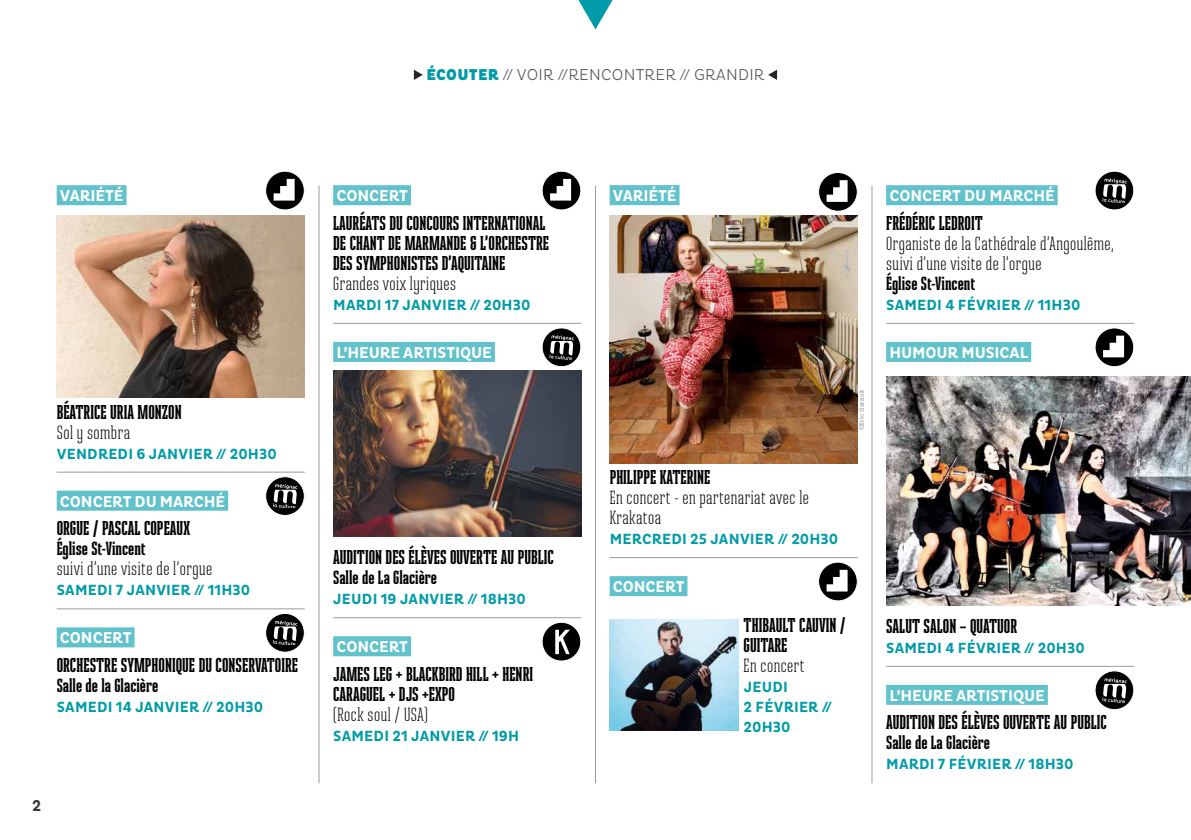
<style>
.page{position:relative;width:1191px;height:840px;background:#fff}
.page>*{position:absolute;margin:0;border:0;box-sizing:border-box;transform-origin:0 0}
.t1{font:700 20px/20px "Ristretto Slab Pro";color:#000}
.t2{font:300 19px/20px "Ristretto Slab Pro";letter-spacing:.025em;color:#000}
.t3{font:700 19px "Ristretto Slab Pro";color:#000}
.t4{font:700 16px "Pluto Cond";letter-spacing:-.005em;color:#fff}
.t5{font:300 16px "Pluto Cond";letter-spacing:.015em;color:#565655}
.t6{font:700 16px "Pluto Cond";color:#3a3a39}
.t7{font:700 15px/20px "Pluto Cond";letter-spacing:.015em;color:#009ba8}
.t8{font:6px "Calvert MT Std";letter-spacing:.025em;color:#9c9c9d}
.s1{font-weight:900;color:#009ba8}
</style>
<div class="page">
<hr style="left:318px;top:185px;width:1px;height:597px;background:#9c9c9d">
<hr style="left:595px;top:185px;width:1px;height:597px;background:#9c9c9d">
<hr style="left:871px;top:185px;width:1px;height:597px;background:#9c9c9d">
<svg style="left:578px;top:0;width:35px;height:29px"></svg>
<svg style="left:414px;top:70px;width:9px;height:10px"></svg>
<svg style="left:768px;top:70px;width:9px;height:10px"></svg>
<div style="left:57px;top:185px;width:69px;height:20px;background:#62c2cc"></div>
<div style="left:266px;top:171px;width:38px;height:39px;background:#000;border-radius:50%"></div>
<div style="left:265px;top:171px;width:40px;height:39px;border:1px solid #fff;border-radius:50%"></div>
<svg style="left:274px;top:179px;width:21px;height:21px"></svg>
<div style="left:333px;top:185px;width:78px;height:20px;background:#62c2cc"></div>
<hr style="left:333px;top:323px;width:248px;height:1px;background:#9c9c9d">
<div style="left:333px;top:342px;width:162px;height:20px;background:#62c2cc"></div>
<svg style="left:542px;top:171px;width:39px;height:39px"></svg>
<div style="left:541px;top:171px;width:40px;height:39px;border:1px solid #fff;border-radius:50%"></div>
<svg style="left:550px;top:179px;width:21px;height:21px"></svg>
<div style="left:542px;top:328px;width:39px;height:38px;background:#000;border-radius:50%"></div>
<div style="left:541px;top:327px;width:40px;height:40px;border:1px solid #fff;border-radius:50%"></div>
<svg style="left:549px;top:335px;width:25px;height:24px"></svg>
<img style="left:57px;top:215px;width:248px;height:182px">
<hr style="left:57px;top:471px;width:248px;height:1px;background:#9c9c9d">
<div style="left:57px;top:490px;width:171px;height:20px;background:#62c2cc"></div>
<hr style="left:57px;top:608px;width:248px;height:1px;background:#9c9c9d">
<div style="left:57px;top:627px;width:77px;height:20px;background:#62c2cc"></div>
<div style="left:266px;top:476px;width:38px;height:39px;background:#000;border-radius:50%"></div>
<div style="left:265px;top:476px;width:40px;height:39px;border:1px solid #fff;border-radius:50%"></div>
<svg style="left:273px;top:484px;width:24px;height:23px"></svg>
<div style="left:266px;top:613px;width:38px;height:38px;background:#000;border-radius:50%"></div>
<div style="left:265px;top:612px;width:40px;height:40px;border:1px solid #fff;border-radius:50%"></div>
<svg style="left:273px;top:620px;width:24px;height:24px"></svg>
<img style="left:609px;top:215px;width:248px;height:248px">
<img style="left:609px;top:619px;width:129px;height:111px">
<img style="left:886px;top:376px;width:305px;height:229px">
<hr style="left:886px;top:665px;width:248px;height:1px;background:#9c9c9d">
<div style="left:886px;top:684px;width:161px;height:20px;background:#62c2cc"></div>
<svg style="left:1095px;top:670px;width:38px;height:39px"></svg>
<div style="left:1094px;top:670px;width:40px;height:39px;border:1px solid #fff;border-radius:50%"></div>
<svg style="left:1102px;top:678px;width:24px;height:23px"></svg>
<div style="left:609px;top:185px;width:70px;height:20px;background:#62c2cc"></div>
<div style="left:818px;top:172px;width:39px;height:39px;background:#000;border-radius:50%"></div>
<div style="left:818px;top:172px;width:39px;height:39px;border:1px solid #fff;border-radius:50%"></div>
<svg style="left:826px;top:180px;width:21px;height:22px"></svg>
<div style="left:886px;top:185px;width:171px;height:20px;background:#62c2cc"></div>
<hr style="left:886px;top:323px;width:248px;height:1px;background:#9c9c9d">
<div style="left:886px;top:342px;width:145px;height:20px;background:#62c2cc"></div>
<svg style="left:1095px;top:171px;width:38px;height:39px"></svg>
<div style="left:1094px;top:171px;width:40px;height:39px;border:1px solid #fff;border-radius:50%"></div>
<svg style="left:1102px;top:179px;width:24px;height:23px"></svg>
<div style="left:1095px;top:328px;width:38px;height:38px;background:#000;border-radius:50%"></div>
<div style="left:1094px;top:327px;width:40px;height:40px;border:1px solid #fff;border-radius:50%"></div>
<svg style="left:1103px;top:335px;width:21px;height:22px"></svg>
<hr style="left:609px;top:556px;width:248px;height:1px;background:#9c9c9d">
<div style="left:609px;top:575px;width:78px;height:20px;background:#62c2cc"></div>
<svg style="left:818px;top:562px;width:39px;height:38px"></svg>
<div style="left:818px;top:561px;width:39px;height:40px;border:1px solid #fff;border-radius:50%"></div>
<svg style="left:826px;top:569px;width:21px;height:22px"></svg>
<img style="left:333px;top:370px;width:248px;height:165px">
<hr style="left:333px;top:617px;width:248px;height:1px;background:#9c9c9d">
<div style="left:333px;top:636px;width:78px;height:20px;background:#62c2cc"></div>
<div style="left:542px;top:622px;width:39px;height:38px;background:#000;border-radius:50%"></div>
<div style="left:541px;top:621px;width:40px;height:40px;border:1px solid #fff;border-radius:50%"></div>
<svg style="left:555px;top:629px;width:15px;height:24px"></svg>
<p class="t5" style="left:426px;top:65px;width:340px"><span class="s1">ÉCOUTER</span> // VOIR //RENCONTRER // GRANDIR</p>
<p class="t4" style="left:60px;top:186px;width:65px">VARIÉTÉ</p>
<p class="t4" style="left:336px;top:186px;width:73px">CONCERT</p>
<p class="t1" style="left:333px;top:212px;width:217px">LAURÉATS DU CONCOURS INTERNATIONAL<br>DE CHANT DE MARMANDE &amp; L’ORCHESTRE<br>DES SYMPHONISTES D’AQUITAINE</p>
<p class="t2" style="left:333px;top:273px;width:124px">Grandes voix lyriques</p>
<p class="t7" style="left:333px;top:295px;width:199px">MARDI 17 JANVIER // 20H30</p>
<p class="t4" style="left:336px;top:343px;width:157px">L’HEURE ARTISTIQUE</p>
<p class="t1" style="left:57px;top:401px;width:127px">BÉATRICE URIA MONZON</p>
<p class="t2" style="left:57px;top:422px;width:75px">Sol y sombra</p>
<p class="t7" style="left:57px;top:443px;width:221px">VENDREDI 6 JANVIER // 20H30</p>
<p class="t4" style="left:60px;top:492px;width:167px">CONCERT DU MARCHÉ</p>
<p class="t1" style="left:57px;top:518px;width:135px">ORGUE / PASCAL COPEAUX</p>
<p class="t3" style="left:57px;top:537px;width:90px">Église St-Vincent</p>
<p class="t2" style="left:57px;top:558px;width:157px">suivi d’une visite de l’orgue</p>
<p class="t7" style="left:57px;top:580px;width:195px">SAMEDI 7 JANVIER // 11H30</p>
<p class="t4" style="left:60px;top:628px;width:73px">CONCERT</p>
<p class="t1" style="left:57px;top:654px;width:243px">ORCHESTRE SYMPHONIQUE DU CONSERVATOIRE</p>
<p class="t3" style="left:57px;top:674px;width:103px">Salle de la Glacière</p>
<p class="t7" style="left:57px;top:697px;width:208px">SAMEDI 14 JANVIER // 20H30</p>
<p class="t1" style="left:333px;top:547px;width:222px">AUDITION DES ÉLÈVES OUVERTE AU PUBLIC</p>
<p class="t3" style="left:333px;top:566px;width:105px">Salle de La Glacière</p>
<p class="t7" style="left:333px;top:589px;width:194px">JEUDI 19 JANVIER // 18H30</p>
<p class="t4" style="left:336px;top:637px;width:73px">CONCERT</p>
<p class="t1" style="left:333px;top:663px;width:201px">JAMES LEG + BLACKBIRD HILL + HENRI<br>CARAGUEL + DJS +EXPO</p>
<p class="t2" style="left:333px;top:704px;width:96px">(Rock soul / USA)</p>
<p class="t7" style="left:333px;top:725px;width:187px">SAMEDI 21 JANVIER // 19H</p>
<p class="t6" style="left:32px;top:795px;width:11px">2</p>
<p class="t4" style="left:613px;top:186px;width:65px">VARIÉTÉ</p>
<p class="t4" style="left:889px;top:186px;width:167px">CONCERT DU MARCHÉ</p>
<p class="t1" style="left:886px;top:212px;width:98px">FRÉDÉRIC LEDROIT</p>
<p class="t2" style="left:886px;top:233px;width:229px">Organiste de la Cathédrale d’Angoulême, suivi d’une visite de l’orgue</p>
<p class="t3" style="left:886px;top:272px;width:90px">Église St-Vincent</p>
<p class="t7" style="left:886px;top:295px;width:196px">SAMEDI 4 FÉVRIER // 11H30</p>
<p class="t4" style="left:889px;top:343px;width:140px">HUMOUR MUSICAL</p>
<p class="t8" style="left:858px;top:430px;width:42px;rotate:-90deg">©Eric Garault</p>
<p class="t1" style="left:609px;top:466px;width:102px">PHILIPPE KATERINE</p>
<p class="t2" style="left:609px;top:487px;width:201px">En concert - en partenariat avec le<br>Krakatoa</p>
<p class="t7" style="left:610px;top:529px;width:230px">MERCREDI 25 JANVIER // 20H30</p>
<p class="t4" style="left:613px;top:577px;width:73px">CONCERT</p>
<p class="t1" style="left:743px;top:614px;width:103px">THIBAULT CAUVIN /<br>GUITARE</p>
<p class="t2" style="left:743px;top:654px;width:62px">En concert</p>
<p class="t7" style="left:743px;top:676px;width:90px">JEUDI<br>2 FÉVRIER //<br>20H30</p>
<p class="t1" style="left:886px;top:615px;width:132px">SALUT SALON – QUATUOR</p>
<p class="t7" style="left:886px;top:637px;width:200px">SAMEDI 4 FÉVRIER // 20H30</p>
<p class="t4" style="left:889px;top:686px;width:157px">L’HEURE ARTISTIQUE</p>
<p class="t1" style="left:886px;top:712px;width:222px">AUDITION DES ÉLÈVES OUVERTE AU PUBLIC</p>
<p class="t3" style="left:886px;top:731px;width:105px">Salle de La Glacière</p>
<p class="t7" style="left:886px;top:754px;width:189px">MARDI 7 FÉVRIER // 18H30</p>
</div>
